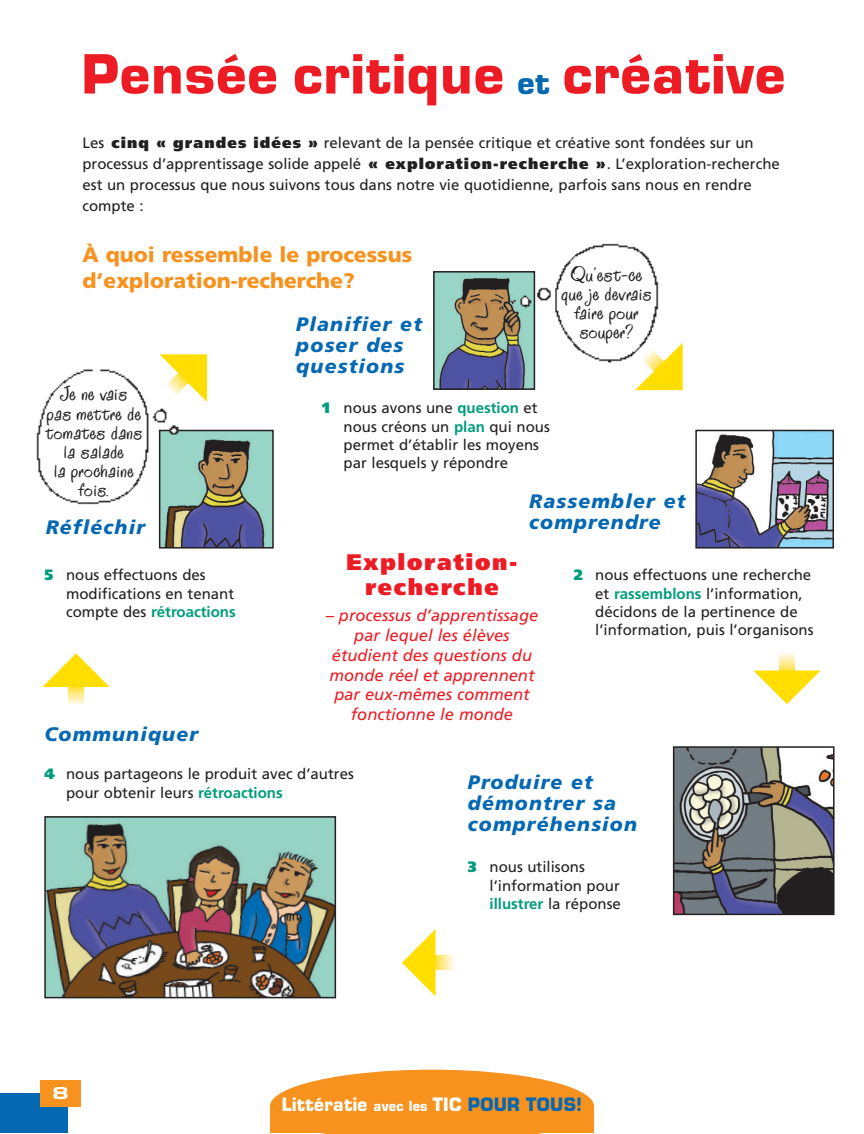
<style>
.page{position:relative;width:864px;height:1134px;background:#fff}
.page>*{position:absolute;margin:0;border:0;box-sizing:border-box;transform-origin:0 0}
.t1{font:700 52.5px "Eurostile";letter-spacing:.02em;color:#ed1c24}
.t2{font:24px/19.2px "Acme TR";color:#231f20;text-align:center;scale:1.1 1}
.t3{font:900 22.5px/25.5px "Frutiger";letter-spacing:.075em;color:#ed1c24;text-align:center}
.t4{font:900 21px/25.2px "Frutiger";color:#f7921e}
.t5{font:italic 900 19.5px/21px "Frutiger";letter-spacing:.06em;color:#0568b3}
.t6{font:700 18px "Eurostile";letter-spacing:.02em;color:#fff;scale:.95 1}
.t7{font:18px "Eurose Heavyface";color:#fff}
.t8{font:italic 16.5px/19.8px "Frutiger";color:#ed1c24;text-align:center}
.t9{font:15px/18.3px "Frutiger";color:#231f20}
.s1{font-size:30px;color:#0568b3}
.s2{font-weight:900}
.s3{font-weight:900;color:#009c7d}
.s4{font-weight:700;color:#009c7d}
.s5{font-size:13.5px}
.s6{color:#0568b3}
</style>
<div class="page">
<div style="left:0;top:1094px;width:68px;height:39px;background:#0568b3"></div>
<div style="left:40px;top:1080px;width:41px;height:27px;background:#f7921e"></div>
<img style="left:676px;top:749px;width:156px;height:163px">
<div style="left:673px;top:746px;width:162px;height:169px;border:2px solid #231f20"></div>
<svg style="left:69px;top:687px;width:14px;height:17px"></svg>
<svg style="left:42px;top:653px;width:68px;height:34px"></svg>
<svg style="left:780px;top:654px;width:14px;height:17px"></svg>
<svg style="left:754px;top:671px;width:66px;height:33px"></svg>
<svg style="left:436px;top:956px;width:16px;height:14px"></svg>
<svg style="left:402px;top:929px;width:34px;height:67px"></svg>
<svg style="left:635px;top:343px;width:48px;height:47px"></svg>
<svg style="left:159px;top:354px;width:48px;height:48px"></svg>
<img style="left:698px;top:433px;width:133px;height:113px">
<div style="left:695px;top:430px;width:139px;height:119px;border:2px solid #231f20"></div>
<img style="left:162px;top:433px;width:109px;height:113px">
<div style="left:159px;top:430px;width:115px;height:119px;border:2px solid #231f20"></div>
<img style="left:47px;top:819px;width:286px;height:176px">
<div style="left:44px;top:816px;width:292px;height:182px;border:2px solid #231f20"></div>
<img style="left:436px;top:274px;width:96px;height:113px">
<div style="left:433px;top:271px;width:102px;height:119px;border:2px solid #231f20"></div>
<img style="left:36px;top:355px;width:150px;height:167px">
<img style="left:513px;top:243px;width:156px;height:126px">
<svg style="left:270px;top:1070px;width:324px;height:63px;background:#f79f38"></svg>
<h1 class="t1" style="left:81px;top:54px;width:705px">Pensée critique <span class="s1">et</span> créative</h1>
<p class="t9" style="left:82px;top:133px;width:699px;line-height:21px">Les <span class="s2">cinq « grandes idées »</span> relevant de la pensée critique et créative sont fondées sur un processus d’apprentissage solide appelé <span class="s2">« exploration-recherche »</span>. L’exploration-recherche est un processus que nous suivons tous dans notre vie quotidienne, parfois sans nous en rendre compte :</p>
<h3 class="t4" style="left:82px;top:244px;width:331px">À quoi ressemble le processus d’exploration-recherche?</h3>
<h3 class="t5" style="left:296px;top:315px;width:127px">Planifier et poser des questions</h3>
<h2 class="t2" style="left:561px;top:263px;width:84px">Qu’est-ce que je devrais faire pour souper?</h2>
<h2 class="t2" style="left:45px;top:383px;width:90px">Je ne vais pas mettre de tomates dans la salade<br>la prochaine fois.</h2>
<h3 class="t5" style="left:46px;top:518px;width:101px">Réfléchir</h3>
<p class="t9" style="left:66px;top:567px;width:171px;text-indent:-22px"><span class="s3">5</span> nous effectuons des modifications en tenant compte des <span class="s4">rétroactions</span></p>
<h3 class="t5" style="left:44px;top:725px;width:155px">Communiquer</h3>
<p class="t9" style="left:344px;top:400px;width:208px;text-indent:-22px"><span class="s3">1</span> nous avons une <span class="s4">question</span> et nous créons un <span class="s4">plan</span> qui nous permet d’établir les moyens par lesquels y répondre</p>
<h3 class="t5" style="left:529px;top:492px;width:158px">Rassembler et comprendre</h3>
<h3 class="t3" style="left:346px;top:551px;width:173px">Exploration&shy;recherche</h3>
<p class="t8" style="left:326px;top:607px;width:214px">– processus d’apprentissage par lequel les élèves étudient des questions du monde réel et apprennent par eux-mêmes comment fonctionne le monde</p>
<p class="t9" style="left:595px;top:567px;width:220px;text-indent:-22px"><span class="s3">2</span> nous effectuons une recherche et <span class="s4">rassemblons</span> l’information, décidons de la pertinence de l’information, puis l’organisons</p>
<p class="t9" style="left:66px;top:765px;width:289px;line-height:19px;text-indent:-22px"><span class="s3">4</span> nous partageons le produit avec d’autres pour obtenir leurs <span class="s4">rétroactions</span></p>
<h3 class="t5" style="left:468px;top:773px;width:171px">Produire et démontrer sa compréhension</h3>
<p class="t9" style="left:490px;top:859px;width:133px;text-indent:-22px"><span class="s3">3</span> nous utilisons l’information pour <span class="s4">illustrer</span> la réponse</p>
<p class="t7" style="left:52px;top:1087px;width:19px">8</p>
<p class="t6" style="left:282px;top:1097px;width:318px">Littératie <span class="s5">avec les</span> TIC <span class="s6">POUR TOUS!</span></p>
</div>
